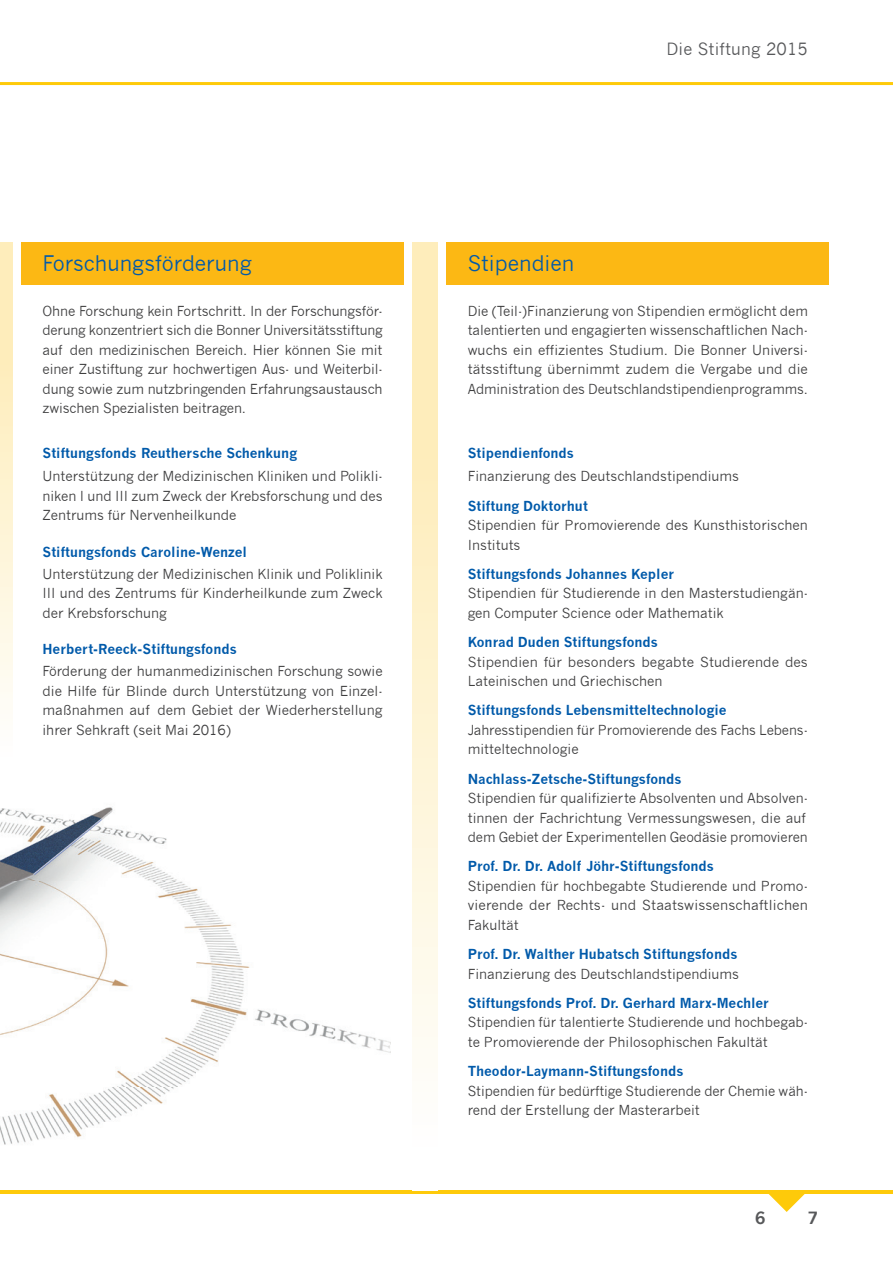
<style>
.page{position:relative;width:893px;height:1263px;background:#fff}
.page>*{position:absolute;margin:0;border:0;box-sizing:border-box;transform-origin:0 0}
.t1{font:21px "News Gothic";color:#015aaa}
.t2{font:16.5px "News Gothic";letter-spacing:.01em;color:#57585a}
.t3{font:700 16.5px "News Gothic";color:#57585a}
.t4{font:13.5px/19.5px "News Gothic";color:#3e3e3f}
.t5{font:700 13.5px "News Gothic";color:#015aaa}
</style>
<div class="page">
<hr style="left:0;top:1191px;width:893px;height:3px;background:#feca0a">
<svg style="left:0;top:82px;width:893px;height:3px;background:#feca0d"></svg>
<svg style="left:769px;top:1194px;width:36px;height:18px"></svg>
<svg style="left:0;top:242px;width:13px;height:434px;background:#fef2cd"></svg>
<div style="left:412px;top:242px;width:26px;height:949px;background:linear-gradient(to bottom,#feeaaf,#fefffe)"></div>
<div style="left:21px;top:242px;width:383px;height:43px;background:#fcb814"></div>
<div style="left:446px;top:242px;width:383px;height:43px;background:#fcb814"></div>
<img style="left:0;top:807px;width:391px;height:384px">
<h1 class="t1" style="left:43px;top:252px;width:211px">Forschungs förderung</h1>
<p class="t4" style="left:43px;top:301px;width:342px;text-align:justify">Ohne Forschung kein Fortschritt. In der Forschungsför&shy;derung konzentriert sich die Bonner Universitätsstiftung auf den medizinischen Bereich. Hier können Sie mit einer Zustiftung zur hochwertigen Aus- und Weiterbil&shy;dung sowie zum nutzbringenden Erfahrungsaustausch zwischen Spezialisten beitragen.</p>
<p class="t5" style="left:43px;top:445px;width:256px">Stiftungsfonds Reuthersche Schenkung</p>
<p class="t4" style="left:43px;top:467px;width:342px;text-align:justify">Unterstützung der Medizinischen Kliniken und Polikli&shy;niken I und III zum Zweck der Krebsforschung und des Zentrums für Nervenheilkunde</p>
<p class="t5" style="left:43px;top:544px;width:206px">Stiftungsfonds Caroline-Wenzel</p>
<p class="t4" style="left:43px;top:564px;width:342px;text-align:justify">Unterstützung der Medizinischen Klinik und Poliklinik III und des Zentrums für Kinderheilkunde zum Zweck der Krebsforschung</p>
<p class="t5" style="left:43px;top:641px;width:196px">Herbert-Reeck-Stiftungsfonds</p>
<p class="t4" style="left:43px;top:662px;width:342px;text-align:justify">Förderung der humanmedizinischen Forschung sowie die Hilfe für Blinde durch Unterstützung von Einzel&shy;maßnahmen auf dem Gebiet der Wiederherstellung ihrer Sehkraft (seit Mai 2016)</p>
<p class="t2" style="left:666px;top:39px;width:143px">Die Stiftung 2015</p>
<h1 class="t1" style="left:468px;top:251px;width:108px">Stipendien</h1>
<p class="t4" style="left:468px;top:301px;width:342px;text-align:justify">Die (Teil-)Finanzierung von Stipendien ermöglicht dem talentierten und engagierten wissenschaftlichen Nach&shy;wuchs ein effizientes Studium. Die Bonner Universi&shy;tätsstiftung übernimmt zudem die Vergabe und die Administration des Deutschlandstipendienprogramms.</p>
<p class="t5" style="left:468px;top:445px;width:108px">Stipendienfonds</p>
<p class="t4" style="left:468px;top:467px;width:273px">Finanzierung des Deutschlandstipendiums</p>
<p class="t5" style="left:468px;top:497px;width:122px">Stiftung Doktorhut</p>
<p class="t4" style="left:468px;top:515px;width:342px">Stipendien für Promovierende des Kunsthistorischen<br>Instituts</p>
<p class="t5" style="left:468px;top:566px;width:208px">Stiftungsfonds Johannes Kepler</p>
<p class="t4" style="left:468px;top:584px;width:342px">Stipendien für Studierende in den Masterstudiengän&shy;gen Computer Science oder Mathematik</p>
<p class="t5" style="left:468px;top:634px;width:192px">Konrad Duden Stiftungsfonds</p>
<p class="t4" style="left:468px;top:652px;width:342px">Stipendien für besonders begabte Studierende des<br>Lateinischen und Griechischen</p>
<p class="t5" style="left:468px;top:702px;width:260px">Stiftungsfonds Lebensmitteltechnologie</p>
<p class="t4" style="left:468px;top:720px;width:342px">Jahresstipendien für Promovierende des Fachs Lebens&shy;mitteltechnologie</p>
<p class="t5" style="left:468px;top:770px;width:215px">Nachlass-Zetsche-Stiftungsfonds</p>
<p class="t4" style="left:468px;top:788px;width:342px">Stipendien für qualifizierte Absolventen und Absolven&shy;tinnen der Fachrichtung Vermessungswesen, die auf dem Gebiet der Experimentellen Geodäsie promovieren</p>
<p class="t5" style="left:468px;top:858px;width:248px">Prof. Dr. Dr. Adolf Jöhr-Stiftungsfonds</p>
<p class="t4" style="left:468px;top:876px;width:342px;text-align:justify">Stipendien für hochbegabte Studierende und Promo&shy;vierende der Rechts- und Staatswissenschaftlichen Fakultät</p>
<p class="t5" style="left:468px;top:946px;width:271px">Prof. Dr. Walther Hubatsch Stiftungsfonds</p>
<p class="t4" style="left:468px;top:964px;width:273px">Finanzierung des Deutschlandstipendiums</p>
<p class="t5" style="left:468px;top:995px;width:303px">Stiftungsfonds Prof. Dr. Gerhard Marx-Mechler</p>
<p class="t4" style="left:468px;top:1013px;width:342px">Stipendien für talentierte Studierende und hochbegab&shy;te Promovierende der Philosophischen Fakultät</p>
<p class="t5" style="left:468px;top:1063px;width:217px">Theodor-Laymann-Stiftungsfonds</p>
<p class="t4" style="left:468px;top:1081px;width:342px">Stipendien für bedürftige Studierende der Chemie wäh&shy;rend der Erstellung der Masterarbeit</p>
<p class="t3" style="left:755px;top:1208px;width:12px">6</p>
<p class="t3" style="left:808px;top:1208px;width:12px">7</p>
</div>
